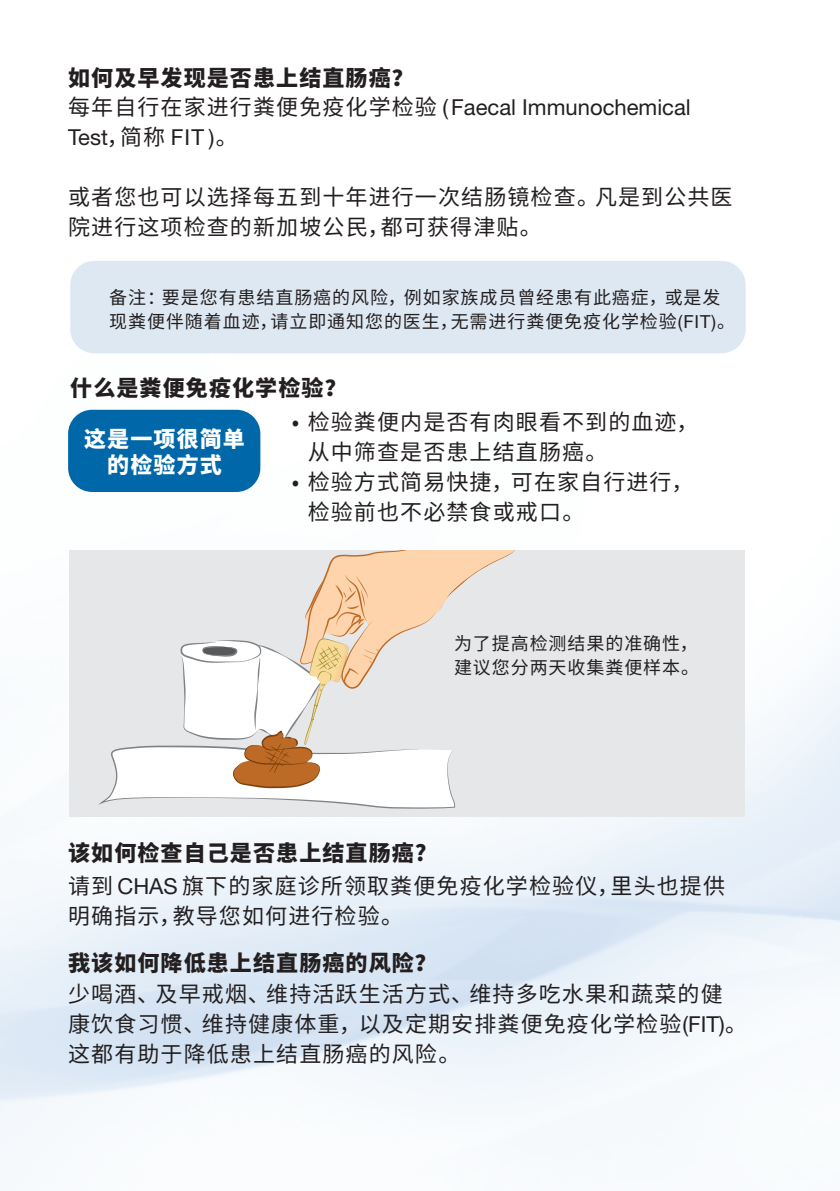
<style>
.page{position:relative;width:840px;height:1191px;background:#fff}
.page>*{position:absolute;margin:0;border:0;box-sizing:border-box;transform-origin:0 0}
.t1{font:22px/30px "Noto Sans Hans";letter-spacing:.05em;color:#231f20}
.t2{font:900 22px "Noto Sans Hans";letter-spacing:.05em;color:#231f20}
.t3{font:22px/30px "Helvetica Neue LT Std";color:#231f20}
.t4{font:900 22px/26px "Noto Sans Hans";letter-spacing:.05em;color:#fff;text-align:center}
.t5{font:18px/24px "Noto Sans Hans";letter-spacing:.05em;color:#231f20}
.s1{font-family:"Noto Sans Hans"}
.s2{font-family:"Helvetica Neue"}
.s3{font-family:"Helvetica Neue LT Std"}
</style>
<div class="page">
<img style="left:0;top:261px;width:839px;height:891px">
<div style="left:70px;top:261px;width:675px;height:92px;background:#dee8f3;border-radius:24px"></div>
<div style="left:69px;top:550px;width:674px;height:267px;background:#e6e7e9"></div>
<svg style="left:98px;top:550px;width:417px;height:258px"></svg>
<div style="left:68px;top:410px;width:192px;height:82px;background:#0068a9;border-radius:24px"></div>
<p class="t2" style="left:68px;top:65px;width:347px">如何及早发现是否患上结直肠癌？</p>
<p class="t3" style="left:68px;top:92px;width:624px"><span class="s1">每年自行在家进行粪便免疫化学检验</span> ( Faecal Immunochemical<br>Test<span class="s1">，简称</span> FIT )<span class="s1">。</span></p>
<p class="t1" style="left:68px;top:183px;width:665px">或者您也可以选择每五到十年进行一次结肠镜检查。凡是到公共医院进行这项检查的新加坡公民，都可获得津贴。</p>
<p class="t5" style="left:109px;top:285px;width:627px">备注：要是您有患结直肠癌的风险，例如家族成员曾经患有此癌症，或是发现粪便伴随着血迹，请立即通知您的医生，无需进行粪便免疫化学检验<span class="s2">(FIT)</span>。</p>
<p class="t2" style="left:70px;top:376px;width:278px">什么是粪便免疫化学检验？</p>
<p class="t4" style="left:84px;top:427px;width:162px">这是一项很简单的检验方式</p>
<p class="t1" style="left:307px;top:407px;width:392px;text-indent:-16px">• 检验粪便内是否有肉眼看不到的血迹，从中筛查是否患上结直肠癌。</p>
<p class="t1" style="left:307px;top:467px;width:387px;text-indent:-16px">• 检验方式简易快捷，可在家自行进行，检验前也不必禁食或戒口。</p>
<p class="t5" style="left:454px;top:631px;width:246px">为了提高检测结果的准确性，建议您分两天收集粪便样本。</p>
<p class="t2" style="left:68px;top:841px;width:360px">该如何检查自己是否患上结直肠癌?</p>
<p class="t1" style="left:68px;top:871px;width:658px">请到 <span class="s3">CHAS</span> 旗下的家庭诊所领取粪便免疫化学检验仪，里头也提供明确指示，教导您如何进行检验。</p>
<p class="t2" style="left:68px;top:950px;width:370px">我该如何降低患上结直肠癌的风险？</p>
<p class="t1" style="left:68px;top:979px;width:680px">少喝酒、及早戒烟、维持活跃生活方式、维持多吃水果和蔬菜的健康饮食习惯、维持健康体重，以及定期安排粪便免疫化学检验<span class="s3">(FIT)</span>。</p>
<p class="t1" style="left:68px;top:1039px;width:393px">这都有助于降低患上结直肠癌的风险。</p>
</div>
